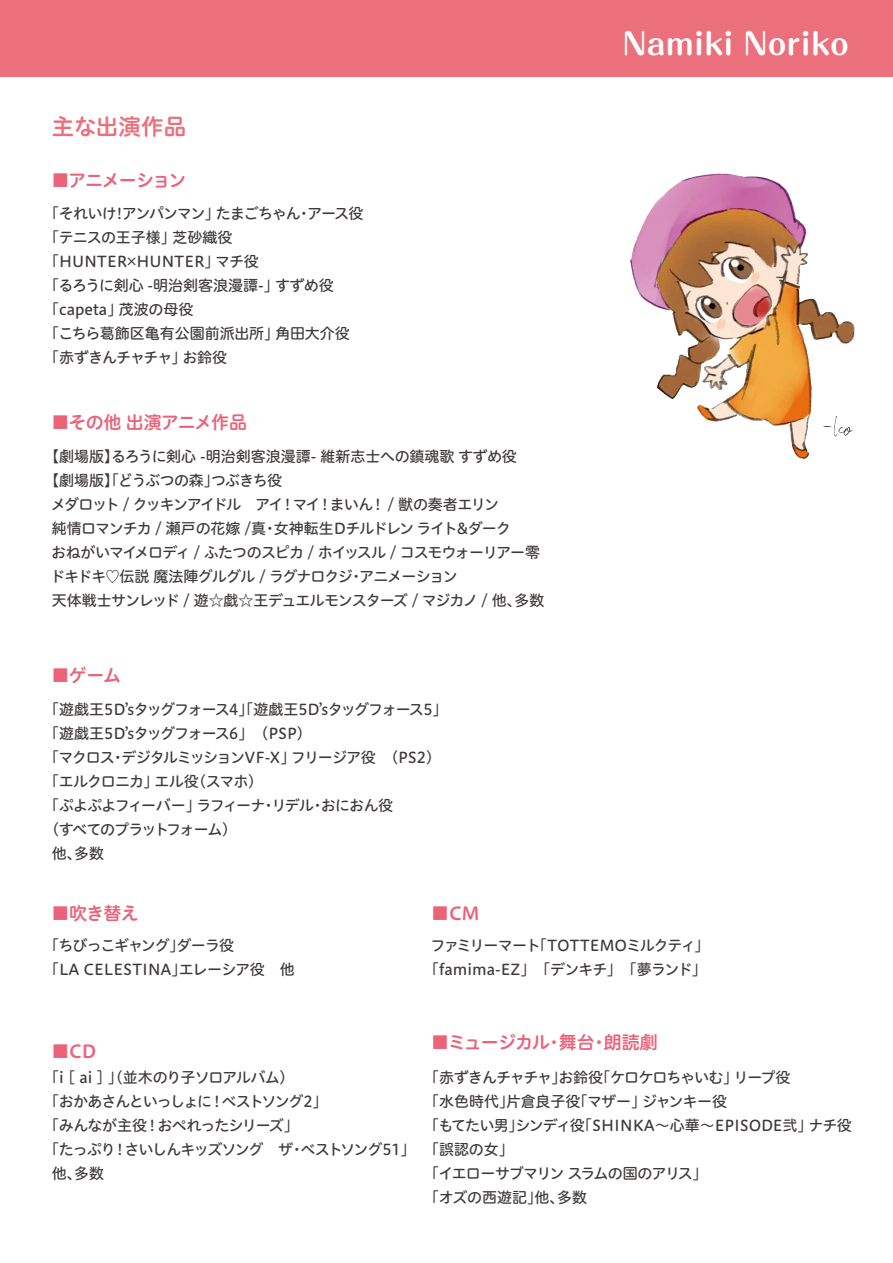
<style>
.page{position:relative;width:893px;height:1263px;background:#fff}
.page>*{position:absolute;margin:0;border:0;box-sizing:border-box;transform-origin:0 0}
.t1{font:700 29.85px "Maru Fo Pro";color:#fff}
.t2{font:22.5px "Hiragino UD Sans R Std N W6";letter-spacing:-.005em;color:#ec707c}
.t3{font:18px "Hiragino UD Sans R Std W6";letter-spacing:-.05em;color:#eb6379}
.t4{font:18px "Hiragino UD Sans R Std W6";letter-spacing:-.07em;color:#eb6379}
.t5{font:15px/24px "Hiragino UD Sans R Std W5";letter-spacing:-.055em;color:#3e3a39}
.t6{font:15px/24px "Hiragino UD Sans R Std W5";letter-spacing:-.015em;color:#3e3a39}
.t7{font:15px/24px "Hiragino UD Sans R Std W5";letter-spacing:-.035em;color:#3e3a39}
.t8{font:15px "Hiragino UD Sans R Std W5";letter-spacing:-.08em;color:#3e3a39}
.t9{font:15px "Hiragino UD Sans R Std W5";letter-spacing:-.075em;color:#3e3a39}
.t10{font:15px "Hiragino UD Sans R Std W5";color:#3e3a39}
.t11{font:15px "Hiragino UD Sans R Std W5";letter-spacing:-.1em;color:#3e3a39}
.t12{font:15px "Hiragino UD Sans R Std W5";letter-spacing:-.095em;color:#3e3a39}
</style>
<div class="page">
<div style="left:0;top:0;width:893px;height:77px;background:#ec707c"></div>
<img style="left:630px;top:173px;width:225px;height:286px">
<h2 class="t2" style="left:52px;top:110px;width:136px">主な出演作品</h2>
<p class="t4" style="left:51px;top:166px;width:136px">■アニメーション</p>
<p class="t6" style="left:44px;top:201px;width:321px">「それいけ!アンパンマン」たまごちゃん・アース役「テニスの王子様」芝砂織役「HUNTER×HUNTER」マチ役<br>「るろうに剣心 -明治剣客浪漫譚-」すずめ役「capeta」茂波の母役<br>「こちら葛飾区亀有公園前派出所」角田大介役「赤ずきんチャチャ」お鈴役</p>
<p class="t3" style="left:51px;top:409px;width:197px">■その他 出演アニメ作品</p>
<p class="t10" style="left:44px;top:445px;width:474px">【劇場版】るろうに剣心 -明治剣客浪漫譚- 維新志士への鎮魂歌 すずめ役</p>
<p class="t5" style="left:44px;top:468px;width:239px">【劇場版】「どうぶつの森」つぶきち役</p>
<p class="t11" style="left:51px;top:493px;width:449px">メダロット / クッキンアイドル　アイ！マイ！まいん！ / 獣の奏者エリン</p>
<p class="t5" style="left:52px;top:516px;width:461px">純情ロマンチカ / 瀬戸の花嫁 /真・女神転生Dチルドレン ライト&amp;ダーク</p>
<p class="t5" style="left:51px;top:540px;width:490px">おねがいマイメロディ / ふたつのスピカ / ホイッスル / コスモウォーリアー零</p>
<p class="t5" style="left:50px;top:564px;width:409px">ドキドキ♡伝説 魔法陣グルグル / ラグナロクジ・アニメーション</p>
<p class="t9" style="left:52px;top:589px;width:494px">天体戦士サンレッド / 遊☆戯☆王デュエルモンスターズ / マジカノ / 他、多数</p>
<p class="t3" style="left:51px;top:661px;width:71px">■ゲーム</p>
<p class="t5" style="left:44px;top:696px;width:405px">「遊戯王5Dʼsタッグフォース4」「遊戯王5Dʼsタッグフォース5」</p>
<p class="t5" style="left:44px;top:720px;width:261px">「遊戯王5Dʼsタッグフォース6」　(PSP)</p>
<p class="t5" style="left:44px;top:744px;width:391px">「マクロス・デジタルミッションVF-X」フリージア役　(PS2)</p>
<p class="t5" style="left:44px;top:768px;width:220px">「エルクロニカ」エル役（スマホ）</p>
<p class="t5" style="left:44px;top:792px;width:350px">「ぷよぷよフィーバー」ラフィーナ・リデル・おにおん役</p>
<p class="t12" style="left:44px;top:818px;width:194px">（すべてのプラットフォーム）</p>
<p class="t5" style="left:52px;top:840px;width:54px">他、多数</p>
<p class="t3" style="left:51px;top:899px;width:89px">■吹き替え</p>
<p class="t3" style="left:431px;top:899px;width:50px">■CM</p>
<h1 class="t1" style="left:622px;top:20px;width:228px">Namiki Noriko</h1>
<p class="t5" style="left:44px;top:932px;width:252px">「ちびっこギャング」ダーラ役　<br>「LA CELESTINA」エレーシア役　他</p>
<p class="t5" style="left:424px;top:932px;width:287px;text-align:center">ファミリーマート「TOTTEMOミルクティ」「famima-EZ」　「デンキチ」　「夢ランド」</p>
<p class="t3" style="left:51px;top:1037px;width:46px">■CD</p>
<p class="t5" style="left:44px;top:1065px;width:252px">「i [ ai ] 」（並木のり子ソロアルバム）</p>
<p class="t8" style="left:44px;top:1090px;width:285px">「おかあさんといっしょに！ベストソング2」</p>
<p class="t5" style="left:44px;top:1113px;width:256px">「みんなが主役！おぺれったシリーズ」</p>
<p class="t8" style="left:44px;top:1138px;width:373px">「たっぷり！さいしんキッズソング　ザ・ベストソング51」</p>
<p class="t5" style="left:52px;top:1161px;width:54px">他、多数</p>
<p class="t3" style="left:431px;top:1028px;width:228px">■ミュージカル・舞台・朗読劇</p>
<p class="t7" style="left:424px;top:1065px;width:429px">「赤ずきんチャチャ」お鈴役「ケロケロちゃいむ」リープ役<br>「水色時代」片倉良子役「マザー」ジャンキー役<br>「もてたい男」シンディ役「SHINKA～心華～EPISODE弐」ナチ役「誤認の女」<br>「イエローサブマリン スラムの国のアリス」<br>「オズの西遊記」他、多数</p>
</div>
